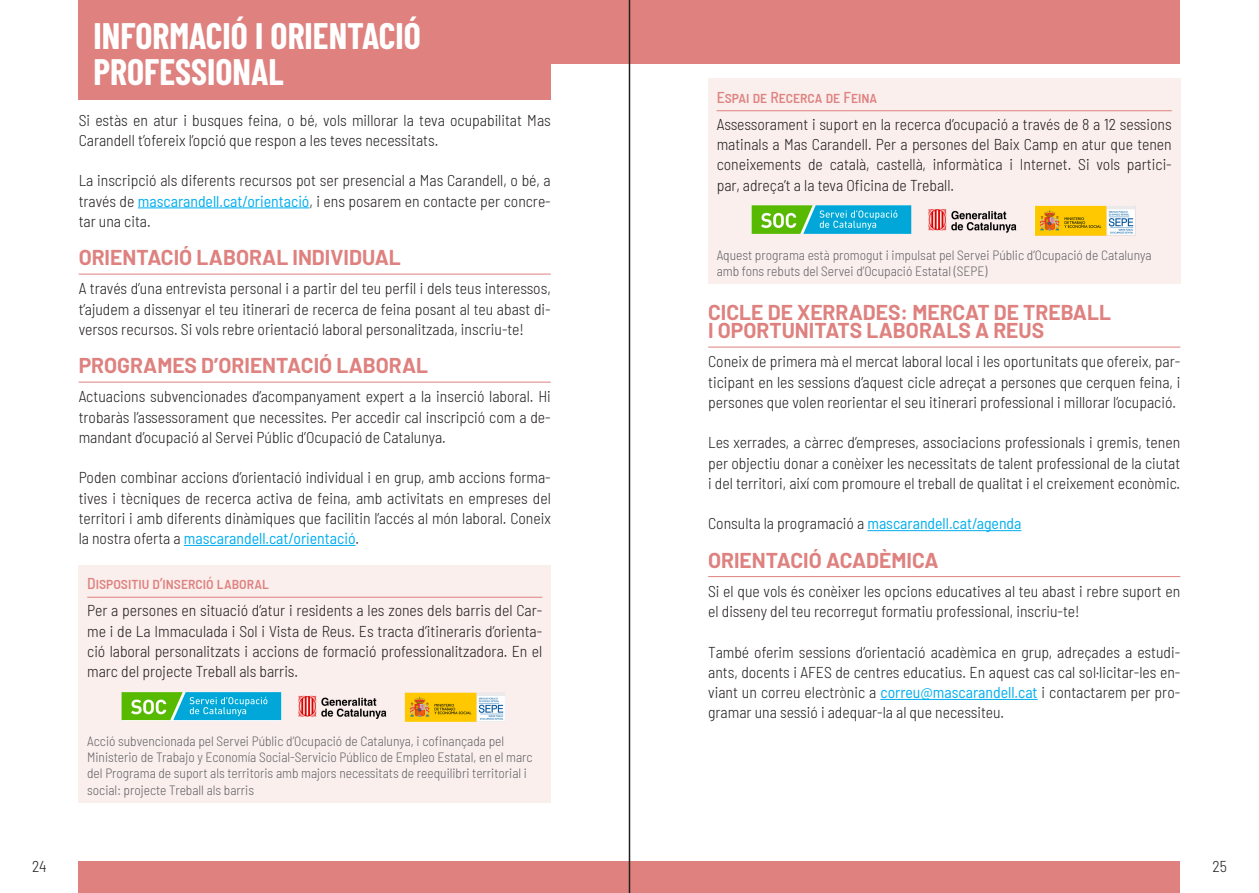
<style>
.page{position:relative;width:1259px;height:893px;background:#fff}
.page>*{position:absolute;margin:0;border:0;box-sizing:border-box;transform-origin:0 0}
.Titol_capsa{font:700 36px/36px "Barlow Condensed";color:#fff}
.titol_cursos{font:700 21px/18px "Barlow";color:#de817f}
.text_corrent{font:300 semi-condensed 15.75px/20.2px "Barlow";color:#231f20;text-align:justify}
.FP_-_Títols{font:500 semi-condensed 15.75px "Barlow";color:#de817f}
.text_corrent-2{font:semi-condensed 15.75px "Barlow";color:#00aeef}
.text_peu{font:300 semi-condensed 13.5px/16.2px "Barlow";color:#636366}
.s1{font-weight:400;color:#00aeef}
.s2{font-weight:300;color:#231f20}
</style>
<div class="page">
<div style="left:79px;top:861px;width:1101px;height:32px;background:#de817f"></div>
<div style="left:79px;top:0;width:1101px;height:64px;background:#de817f"></div>
<hr style="left:629px;top:0;width:1px;height:893px;background:#231f20">
<hr style="left:138px;top:207px;width:171px;height:1px;background:#00aeef">
<hr style="left:79px;top:274px;width:472px;height:1px;background:#de817f">
<hr style="left:79px;top:382px;width:472px;height:1px;background:#de817f">
<hr style="left:184px;top:545px;width:171px;height:1px;background:#00aeef">
<hr style="left:708px;top:347px;width:472px;height:1px;background:#de817f">
<hr style="left:867px;top:530px;width:154px;height:1px;background:#00aeef">
<hr style="left:708px;top:576px;width:472px;height:1px;background:#de817f">
<hr style="left:880px;top:699px;width:157px;height:1px;background:#00aeef">
<div style="left:79px;top:0;width:472px;height:100px;background:#de817f"></div>
<div style="left:79px;top:565px;width:472px;height:238px;background:#faefed"></div>
<hr style="left:87px;top:597px;width:455px;height:1px;background:#de817f">
<div style="left:708px;top:79px;width:472px;height:205px;background:#faefed"></div>
<hr style="left:716px;top:110px;width:455px;height:1px;background:#de817f">
<img style="left:751px;top:205px;width:385px;height:31px">
<img style="left:121px;top:692px;width:384px;height:30px">
<p class="Titol_capsa" style="left:94px;top:16px;width:329px">INFORMACIÓ I ORIENTACIÓ<br>PROFESSIONAL</p>
<p class="text_corrent" style="left:79px;top:109px;width:473px">Si estàs en atur i busques feina, o bé, vols millorar la teva ocupabilitat Mas<br>Carandell t’ofereix l’opció que respon a les teves necessitats.</p>
<p class="text_corrent" style="left:79px;top:169px;width:473px">La inscripció als diferents recursos pot ser presencial a Mas Carandell, o bé, a través de <span class="s1">mascarandell.cat/orientació</span>, i ens posarem en contacte per concre&shy;tar una cita.</p>
<p class="titol_cursos" style="left:79px;top:247px;width:324px">ORIENTACIÓ LABORAL INDIVIDUAL</p>
<p class="text_corrent" style="left:79px;top:277px;width:473px">A través d’una entrevista personal i a partir del teu perfil i dels teus interessos, t’ajudem a dissenyar el teu itinerari de recerca de feina posant al teu abast di&shy;versos recursos. Si vols rebre orientació laboral personalitzada, inscriu-te!</p>
<p class="titol_cursos" style="left:79px;top:355px;width:351px">PROGRAMES D’ORIENTACIÓ LABORAL</p>
<p class="text_corrent" style="left:79px;top:385px;width:474px">Actuacions subvencionades d’acompanyament expert a la inserció laboral. Hi trobaràs l’assessorament que necessites. Per accedir cal inscripció com a de&shy;mandant d’ocupació al Servei Públic d’Ocupació de Catalunya.</p>
<p class="text_corrent" style="left:79px;top:466px;width:473px">Poden combinar accions d’orientació individual i en grup, amb accions forma&shy;tives i tècniques de recerca activa de feina, amb activitats en empreses del territori i amb diferents dinàmiques que facilitin l’accés al món laboral. Coneix la nostra oferta a <span class="s1">mascarandell.cat/orientació</span>.</p>
<p class="FP_-_Títols" style="left:87px;top:572px;width:183px">Dispositiu d’inserció laboral</p>
<p class="text_corrent" style="left:87px;top:599px;width:456px">Per a persones en situació d’atur i residents a les zones dels barris del Car&shy;me i de La Immaculada i Sol i Vista de Reus. Es tracta d’itineraris d’orienta&shy;ció laboral personalitzats i accions de formació professionalitzadora. En el marc del projecte Treball als barris.</p>
<p class="text_peu" style="left:87px;top:732px;width:447px">Acció subvencionada pel Servei Públic d’Ocupació de Catalunya, i cofinançada pel Ministerio de Trabajo y Economía Social-Servicio Público de Empleo Estatal, en el marc del Programa de suport als territoris amb majors necessitats de reequilibri territorial i social: projecte Treball als barris</p>
<p class="FP_-_Títols" style="left:716px;top:86px;width:162px">Espai de Recerca de Feina</p>
<p class="text_corrent" style="left:716px;top:113px;width:456px">Assessorament i suport en la recerca d’ocupació a través de 8 a 12 sessions matinals a Mas Carandell. Per a persones del Baix Camp en atur que tenen coneixements de català, castellà, informàtica i Internet. Si vols partici&shy;par, adreça’t a la teva Oficina de Treball.</p>
<p class="text_peu" style="left:716px;top:246px;width:436px">Aquest programa està promogut i impulsat pel Servei Públic d’Ocupació de Catalunya amb fons rebuts del Servei d’Ocupació Estatal (SEPE)</p>
<p class="titol_cursos" style="left:708px;top:302px;width:404px">CICLE DE XERRADES: MERCAT DE TREBALL<br>I OPORTUNITATS LABORALS A REUS</p>
<p class="text_corrent" style="left:708px;top:350px;width:473px">Coneix de primera mà el mercat laboral local i les oportunitats que ofereix, par&shy;ticipant en les sessions d’aquest cicle adreçat a persones que cerquen feina, i persones que volen reorientar el seu itinerari professional i millorar l’ocupació.</p>
<p class="text_corrent" style="left:708px;top:431px;width:473px">Les xerrades, a càrrec d’empreses, associacions professionals i gremis, tenen per objectiu donar a conèixer les necessitats de talent professional de la ciutat i del territori, així com promoure el treball de qualitat i el creixement econòmic.</p>
<p class="text_corrent-2" style="left:708px;top:512px;width:315px"><span class="s2">Consulta la programació a</span> mascarandell.cat/agenda</p>
<p class="titol_cursos" style="left:708px;top:549px;width:232px">ORIENTACIÓ ACADÈMICA</p>
<p class="text_corrent" style="left:708px;top:580px;width:473px">Si el que vols és conèixer les opcions educatives al teu abast i rebre suport en el disseny del teu recorregut formatiu professional, inscriu-te!</p>
<p class="text_corrent" style="left:708px;top:641px;width:473px">També oferim sessions d’orientació acadèmica en grup, adreçades a estudi&shy;ants, docents i AFES de centres educatius. En aquest cas cal sol·licitar-les en&shy;viant un correu electrònic a <span class="s1">correu@mascarandell.cat</span> i contactarem per pro&shy;gramar una sessió i adequar-la al que necessiteu.</p>
<p class="text_corrent" style="left:32px;top:855px;width:16px">24</p>
<p class="text_corrent" style="left:1212px;top:855px;width:16px">25</p>
</div>
